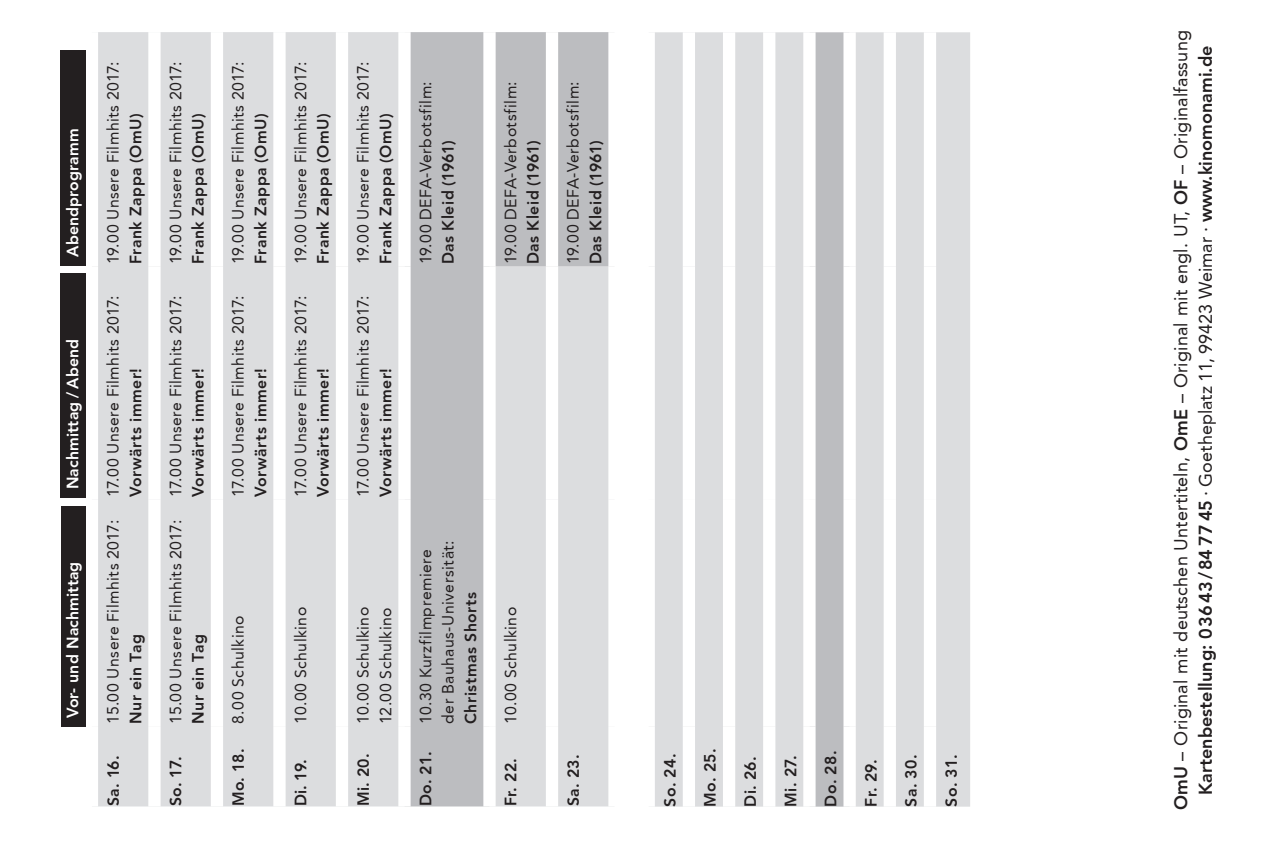
<style>
.page{position:relative;width:1263px;height:842px;background:#fff}
.page>*{position:absolute;margin:0;border:0;box-sizing:border-box;transform-origin:0 0}
.t1{font:18px/24.8px "Avenir";letter-spacing:.01em;color:#231f20;text-align:center}
.t2{font:15.75px/22.5px "Avenir";letter-spacing:.03em;color:#231f20}
.t3{font:800 15.75px "Avenir";letter-spacing:.035em;color:#231f20}
.t4{font:800 15.75px "Avenir";letter-spacing:.01em;color:#fff}
.s1{font-weight:800}
</style>
<div class="page">
<div style="left:655px;top:32px;width:315px;height:775px;background:#dcdddf"></div>
<div style="left:815px;top:32px;width:28px;height:775px;background:#bcbdc0"></div>
<div style="left:723px;top:726px;width:12px;height:81px;background:#fff"></div>
<div style="left:723px;top:500px;width:12px;height:226px;background:#fff"></div>
<div style="left:723px;top:267px;width:12px;height:233px;background:#fff"></div>
<div style="left:723px;top:32px;width:12px;height:235px;background:#fff"></div>
<div style="left:803px;top:726px;width:12px;height:81px;background:#fff"></div>
<div style="left:803px;top:500px;width:12px;height:226px;background:#fff"></div>
<div style="left:803px;top:267px;width:12px;height:233px;background:#fff"></div>
<div style="left:803px;top:32px;width:12px;height:235px;background:#fff"></div>
<div style="left:884px;top:726px;width:12px;height:81px;background:#fff"></div>
<div style="left:884px;top:500px;width:12px;height:226px;background:#fff"></div>
<div style="left:884px;top:267px;width:12px;height:233px;background:#fff"></div>
<div style="left:884px;top:32px;width:12px;height:235px;background:#fff"></div>
<div style="left:683px;top:726px;width:12px;height:81px;background:#fff"></div>
<div style="left:683px;top:500px;width:12px;height:226px;background:#fff"></div>
<div style="left:683px;top:267px;width:12px;height:233px;background:#fff"></div>
<div style="left:683px;top:32px;width:12px;height:235px;background:#fff"></div>
<div style="left:763px;top:726px;width:12px;height:81px;background:#fff"></div>
<div style="left:763px;top:500px;width:12px;height:226px;background:#fff"></div>
<div style="left:763px;top:267px;width:12px;height:233px;background:#fff"></div>
<div style="left:763px;top:32px;width:12px;height:235px;background:#fff"></div>
<div style="left:843px;top:726px;width:13px;height:81px;background:#fff"></div>
<div style="left:843px;top:500px;width:13px;height:226px;background:#fff"></div>
<div style="left:843px;top:267px;width:13px;height:233px;background:#fff"></div>
<div style="left:843px;top:32px;width:13px;height:235px;background:#fff"></div>
<div style="left:924px;top:726px;width:12px;height:81px;background:#fff"></div>
<div style="left:924px;top:500px;width:12px;height:226px;background:#fff"></div>
<div style="left:924px;top:267px;width:12px;height:233px;background:#fff"></div>
<div style="left:924px;top:32px;width:12px;height:235px;background:#fff"></div>
<div style="left:98px;top:32px;width:300px;height:774px;background:#dcdddf"></div>
<svg style="left:411px;top:32px;width:197px;height:774px;background:#c9cacc"></svg>
<div style="left:211px;top:726px;width:12px;height:80px;background:#fff"></div>
<div style="left:211px;top:500px;width:12px;height:226px;background:#fff"></div>
<div style="left:211px;top:266px;width:12px;height:234px;background:#fff"></div>
<div style="left:211px;top:32px;width:12px;height:234px;background:#fff"></div>
<div style="left:336px;top:726px;width:12px;height:80px;background:#fff"></div>
<div style="left:336px;top:500px;width:12px;height:226px;background:#fff"></div>
<div style="left:336px;top:266px;width:12px;height:234px;background:#fff"></div>
<div style="left:336px;top:32px;width:12px;height:234px;background:#fff"></div>
<div style="left:483px;top:726px;width:13px;height:80px;background:#fff"></div>
<div style="left:483px;top:500px;width:13px;height:226px;background:#fff"></div>
<div style="left:483px;top:266px;width:13px;height:234px;background:#fff"></div>
<div style="left:483px;top:32px;width:13px;height:234px;background:#fff"></div>
<div style="left:148px;top:726px;width:13px;height:80px;background:#fff"></div>
<div style="left:148px;top:500px;width:13px;height:226px;background:#fff"></div>
<div style="left:148px;top:266px;width:13px;height:234px;background:#fff"></div>
<div style="left:148px;top:32px;width:13px;height:234px;background:#fff"></div>
<div style="left:273px;top:726px;width:13px;height:80px;background:#fff"></div>
<div style="left:273px;top:500px;width:13px;height:226px;background:#fff"></div>
<div style="left:273px;top:266px;width:13px;height:234px;background:#fff"></div>
<div style="left:273px;top:32px;width:13px;height:234px;background:#fff"></div>
<div style="left:546px;top:726px;width:12px;height:80px;background:#fff"></div>
<div style="left:546px;top:500px;width:12px;height:226px;background:#fff"></div>
<div style="left:546px;top:266px;width:12px;height:234px;background:#fff"></div>
<div style="left:546px;top:32px;width:12px;height:234px;background:#fff"></div>
<div style="left:61px;top:506px;width:25px;height:221px;background:#231f20"></div>
<div style="left:61px;top:273px;width:25px;height:225px;background:#231f20"></div>
<div style="left:61px;top:50px;width:25px;height:215px;background:#231f20"></div>
<p class="t4" style="left:63px;top:257px;width:130px;rotate:-90deg">Abendprogramm</p>
<p class="t4" style="left:63px;top:489px;width:152px;rotate:-90deg">Nachmittag / Abend</p>
<p class="t4" style="left:63px;top:718px;width:158px;rotate:-90deg">Vor- und Nachmittag</p>
<p class="t2" style="left:102px;top:264px;width:204px;rotate:-90deg">19.00 Unsere Filmhits 2017:</p>
<p class="t3" style="left:126px;top:264px;width:152px;rotate:-90deg">Frank Zappa (OmU)</p>
<p class="t2" style="left:102px;top:497px;width:203px;rotate:-90deg">17.00 Unsere Filmhits 2017:</p>
<p class="t2" style="left:102px;top:724px;width:205px;rotate:-90deg">15.00 Unsere Filmhits 2017:</p>
<p class="t3" style="left:126px;top:497px;width:131px;rotate:-90deg">Vorwärts immer!</p>
<p class="t3" style="left:126px;top:724px;width:91px;rotate:-90deg">Nur ein Tag</p>
<p class="t2" style="left:164px;top:264px;width:204px;rotate:-90deg">19.00 Unsere Filmhits 2017:</p>
<p class="t3" style="left:189px;top:264px;width:152px;rotate:-90deg">Frank Zappa (OmU)</p>
<p class="t2" style="left:164px;top:497px;width:203px;rotate:-90deg">17.00 Unsere Filmhits 2017:</p>
<p class="t2" style="left:164px;top:724px;width:205px;rotate:-90deg">15.00 Unsere Filmhits 2017:</p>
<p class="t3" style="left:189px;top:497px;width:131px;rotate:-90deg">Vorwärts immer!</p>
<p class="t3" style="left:189px;top:724px;width:91px;rotate:-90deg">Nur ein Tag</p>
<p class="t2" style="left:227px;top:264px;width:204px;rotate:-90deg">19.00 Unsere Filmhits 2017:</p>
<p class="t3" style="left:251px;top:264px;width:152px;rotate:-90deg">Frank Zappa (OmU)</p>
<p class="t2" style="left:227px;top:497px;width:203px;rotate:-90deg">17.00 Unsere Filmhits 2017:</p>
<p class="t3" style="left:251px;top:497px;width:131px;rotate:-90deg">Vorwärts immer!</p>
<p class="t2" style="left:227px;top:724px;width:110px;rotate:-90deg">8.00 Schulkino</p>
<p class="t2" style="left:289px;top:264px;width:204px;rotate:-90deg">19.00 Unsere Filmhits 2017:</p>
<p class="t3" style="left:314px;top:264px;width:152px;rotate:-90deg">Frank Zappa (OmU)</p>
<p class="t2" style="left:289px;top:497px;width:203px;rotate:-90deg">17.00 Unsere Filmhits 2017:</p>
<p class="t3" style="left:314px;top:497px;width:131px;rotate:-90deg">Vorwärts immer!</p>
<p class="t2" style="left:289px;top:724px;width:118px;rotate:-90deg">10.00 Schulkino</p>
<p class="t2" style="left:352px;top:264px;width:204px;rotate:-90deg">19.00 Unsere Filmhits 2017:</p>
<p class="t3" style="left:376px;top:264px;width:152px;rotate:-90deg">Frank Zappa (OmU)</p>
<p class="t2" style="left:352px;top:497px;width:203px;rotate:-90deg">17.00 Unsere Filmhits 2017:</p>
<p class="t3" style="left:376px;top:497px;width:131px;rotate:-90deg">Vorwärts immer!</p>
<p class="t2" style="left:352px;top:724px;width:118px;rotate:-90deg">10.00 Schulkino<br>12.00 Schulkino</p>
<p class="t2" style="left:414px;top:264px;width:184px;rotate:-90deg">19.00 DEFA-Verbotsfilm:</p>
<p class="t3" style="left:439px;top:264px;width:125px;rotate:-90deg">Das Kleid (1961)</p>
<p class="t2" style="left:414px;top:724px;width:185px;rotate:-90deg">10.30 Kurzfilmpremiere der Bauhaus-Universität:</p>
<p class="t3" style="left:461px;top:724px;width:134px;rotate:-90deg">Christmas Shorts</p>
<p class="t2" style="left:499px;top:264px;width:184px;rotate:-90deg">19.00 DEFA-Verbotsfilm:</p>
<p class="t3" style="left:524px;top:264px;width:125px;rotate:-90deg">Das Kleid (1961)</p>
<p class="t2" style="left:562px;top:264px;width:184px;rotate:-90deg">19.00 DEFA-Verbotsfilm:</p>
<p class="t3" style="left:586px;top:264px;width:125px;rotate:-90deg">Das Kleid (1961)</p>
<p class="t2" style="left:499px;top:724px;width:118px;rotate:-90deg">10.00 Schulkino</p>
<p class="t3" style="left:104px;top:806px;width:53px;rotate:-90deg">Sa. 16.</p>
<p class="t3" style="left:661px;top:807px;width:54px;rotate:-90deg">So. 24.</p>
<p class="t3" style="left:701px;top:807px;width:60px;rotate:-90deg">Mo. 25.</p>
<p class="t3" style="left:741px;top:807px;width:52px;rotate:-90deg">Di. 26.</p>
<p class="t3" style="left:781px;top:807px;width:53px;rotate:-90deg">Mi. 27.</p>
<p class="t3" style="left:821px;top:807px;width:57px;rotate:-90deg">Do. 28.</p>
<p class="t3" style="left:861px;top:807px;width:49px;rotate:-90deg">Fr. 29.</p>
<p class="t3" style="left:902px;top:807px;width:54px;rotate:-90deg">Sa. 30.</p>
<p class="t3" style="left:942px;top:807px;width:53px;rotate:-90deg">So. 31.</p>
<p class="t3" style="left:229px;top:806px;width:59px;rotate:-90deg">Mo. 18.</p>
<p class="t3" style="left:416px;top:806px;width:57px;rotate:-90deg">Do. 21.</p>
<p class="t3" style="left:354px;top:806px;width:55px;rotate:-90deg">Mi. 20.</p>
<p class="t3" style="left:564px;top:806px;width:54px;rotate:-90deg">Sa. 23.</p>
<p class="t3" style="left:166px;top:806px;width:52px;rotate:-90deg">So. 17.</p>
<p class="t3" style="left:501px;top:806px;width:50px;rotate:-90deg">Fr. 22.</p>
<p class="t3" style="left:291px;top:806px;width:49px;rotate:-90deg">Di. 19.</p>
<p class="t1" style="left:1168px;top:810px;width:781px;rotate:-90deg"><span class="s1">OmU</span> – Original mit deutschen Untertiteln, <span class="s1">OmE</span> – Original mit engl. UT, <span class="s1">OF</span> – Originalfassung<br><span class="s1">Kartenbestellung: 0 36 43/84 77 45</span> · Goetheplatz 11, 99423 Weimar · <span class="s1">www.kinomonami.de</span></p>
</div>
